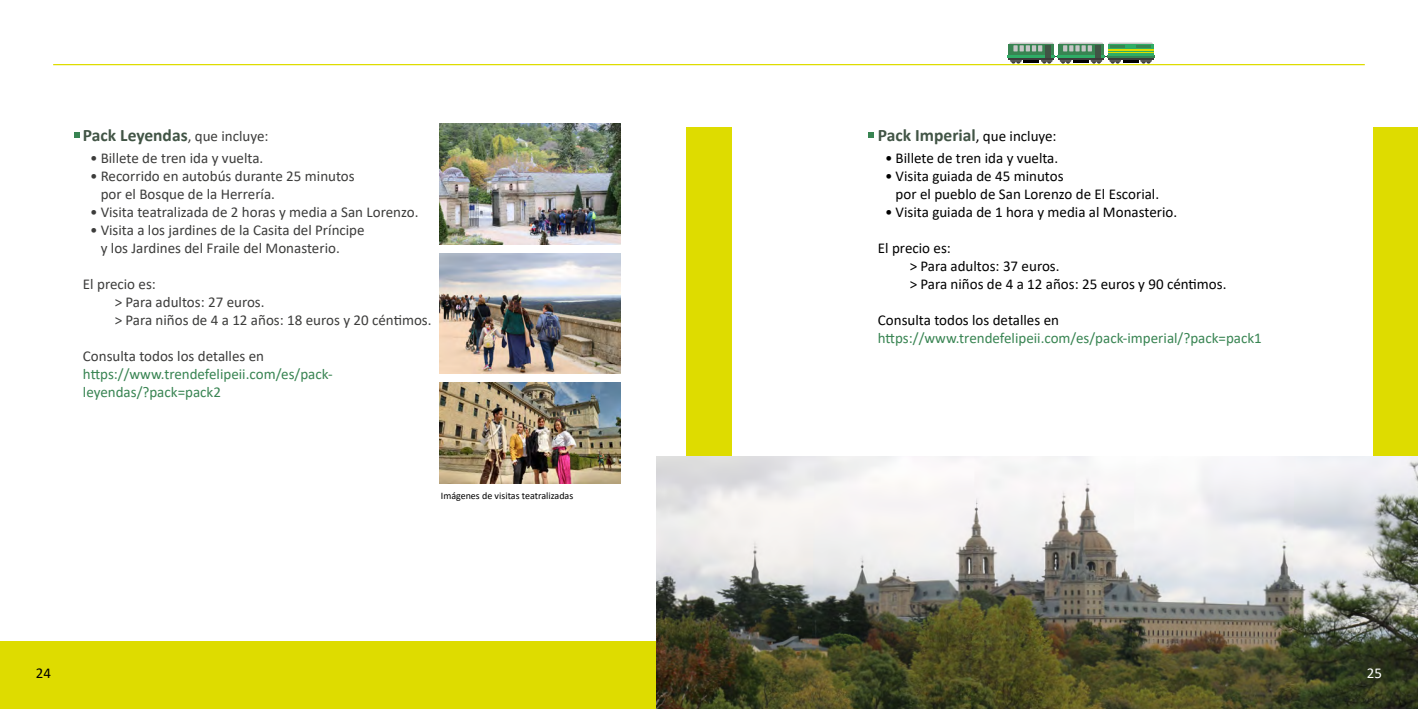
<style>
.page{position:relative;width:1418px;height:709px;background:#fff}
.page>*{position:absolute;margin:0;border:0;box-sizing:border-box;transform-origin:0 0}
.t1{font:700 17.5px "Calibri";color:#415445}
.t2{font:15px/18px "Calibri";color:#3c3c3b}
.t3{font:15px/18px "Calibri";color:#000}
.t4{font:15px/18px "Calibri";color:#388452}
.t5{font:15px "Calibri";color:#fff}
.t6{font:10px "Calibri";color:#000}
.s1{font-weight:400;font-size:15px;color:#3c3c3b}
.s2{font-weight:400;font-size:15px;color:#000}
</style>
<div class="page">
<div style="left:0;top:641px;width:709px;height:68px;background:#dedc00"></div>
<div style="left:686px;top:128px;width:45px;height:581px;background:#dedc00"></div>
<div style="left:1372px;top:128px;width:45px;height:581px;background:#dedc00"></div>
<img style="left:656px;top:456px;width:761px;height:253px">
<div style="left:1008px;top:44px;width:46px;height:14px;background:#388452"></div>
<hr style="left:1008px;top:58px;width:46px;height:2px;background:#3c3c3b">
<hr style="left:1007px;top:55px;width:47px;height:3px;background:#2fac66">
<hr style="left:1107px;top:58px;width:46px;height:2px;background:#3c3c3b">
<hr style="left:1106px;top:55px;width:48px;height:3px;background:#388452">
<div style="left:1107px;top:44px;width:46px;height:11px;background:#2fac66"></div>
<hr style="left:1107px;top:52px;width:46px;height:1px;background:#dedc00">
<hr style="left:1107px;top:49px;width:46px;height:2px;background:#dedc00">
<svg style="left:1009px;top:43px;width:143px;height:21px"></svg>
<hr style="left:53px;top:64px;width:656px;height:1px;background:#dedc00">
<hr style="left:709px;top:64px;width:655px;height:1px;background:#dedc00">
<img style="left:439px;top:124px;width:181px;height:120px">
<img style="left:439px;top:253px;width:181px;height:120px">
<img style="left:439px;top:382px;width:181px;height:102px">
<svg style="left:868px;top:132px;width:6px;height:6px"></svg>
<svg style="left:74px;top:132px;width:6px;height:6px"></svg>
<p class="t1" style="left:83px;top:123px;width:187px">Pack Leyendas<span class="s1">, que incluye:</span></p>
<p class="t2" style="left:90px;top:149px;width:175px">• Billete de tren ida y vuelta.</p>
<p class="t2" style="left:101px;top:167px;width:255px;text-indent:-11px">• Recorrido en autobús durante 25 minutos por el Bosque de la Herrería.</p>
<p class="t2" style="left:90px;top:203px;width:330px">• Visita teatralizada de 2 horas y media a San Lorenzo.</p>
<p class="t2" style="left:101px;top:221px;width:265px;text-indent:-11px">• Visita a los jardines de la Casita del Príncipe y los Jardines del Fraile del Monasterio.</p>
<p class="t2" style="left:83px;top:275px;width:74px">El precio es:</p>
<p class="t2" style="left:115px;top:293px;width:151px">&gt; Para adultos: 27 euros.</p>
<p class="t2" style="left:115px;top:311px;width:318px">&gt; Para niños de 4 a 12 años: 18 euros y 20 céntimos.</p>
<p class="t2" style="left:83px;top:347px;width:183px">Consulta todos los detalles en</p>
<p class="t4" style="left:83px;top:365px;width:251px">https://www.trendefelipeii.com/es/pack&shy;leyendas/?pack=pack2</p>
<p class="t6" style="left:441px;top:489px;width:134px">Imágenes de visitas teatralizadas</p>
<p class="t1" style="left:878px;top:123px;width:180px">Pack Imperial<span class="s2">, que incluye:</span></p>
<p class="t3" style="left:885px;top:149px;width:175px">• Billete de tren ida y vuelta.</p>
<p class="t3" style="left:895px;top:167px;width:265px;text-indent:-11px">• Visita guiada de 45 minutos<br>por el pueblo de San Lorenzo de El Escorial.</p>
<p class="t3" style="left:885px;top:203px;width:294px">• Visita guiada de 1 hora y media al Monasterio.</p>
<p class="t3" style="left:878px;top:239px;width:74px">El precio es:</p>
<p class="t3" style="left:909px;top:257px;width:151px">&gt; Para adultos: 37 euros.</p>
<p class="t3" style="left:909px;top:275px;width:318px">&gt; Para niños de 4 a 12 años: 25 euros y 90 céntimos.</p>
<p class="t3" style="left:878px;top:311px;width:183px">Consulta todos los detalles en</p>
<p class="t4" style="left:878px;top:329px;width:385px">https://www.trendefelipeii.com/es/pack-imperial/?pack=pack1</p>
<p class="t3" style="left:36px;top:663px;width:17px">24</p>
<p class="t5" style="left:1366px;top:662px;width:17px">25</p>
</div>
